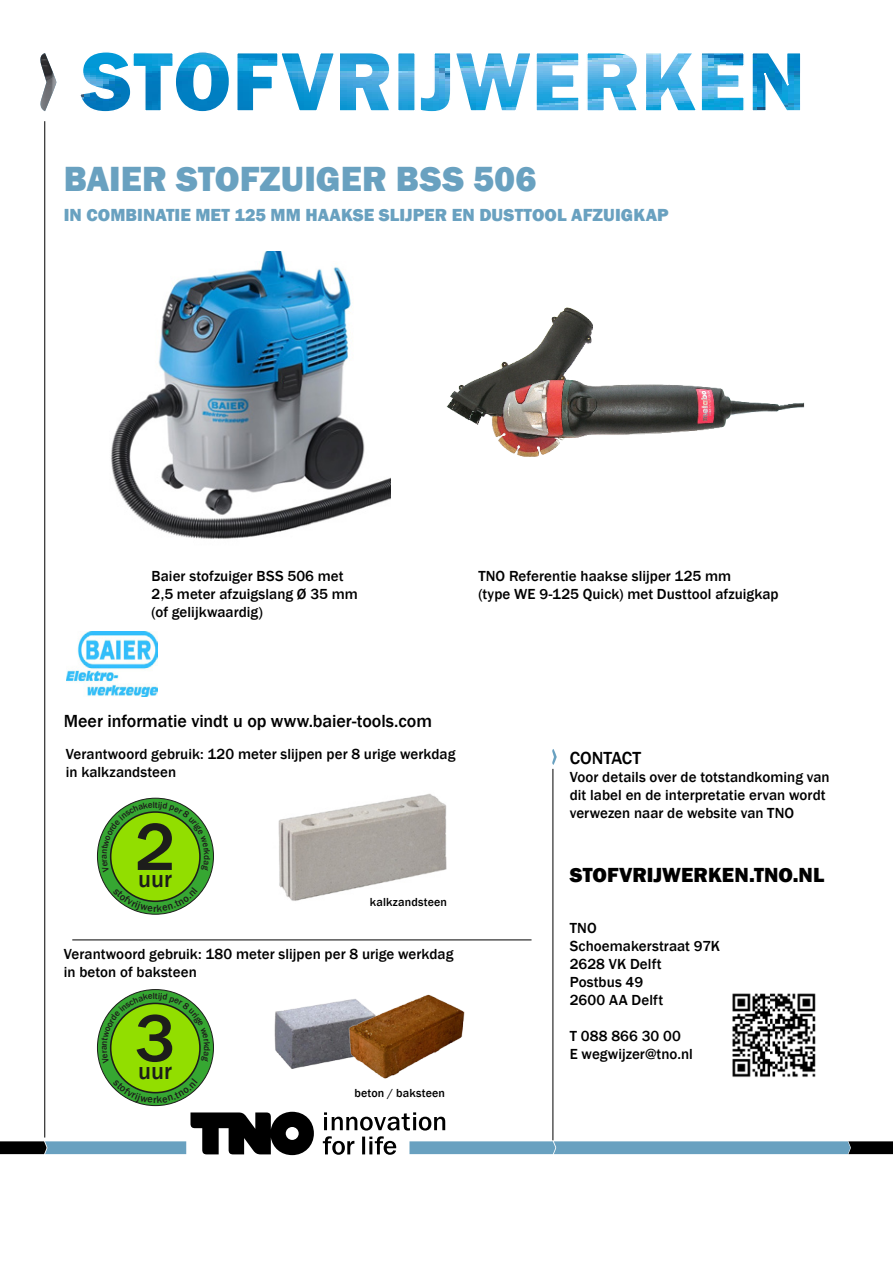
<style>
.page{position:relative;width:893px;height:1263px;background:#fff}
.page>*{position:absolute;margin:0;border:0;box-sizing:border-box;transform-origin:0 0}
.t1{font:500 69.3px "Franklin Gothic";color:#1d1d1b}
.t2{font:44.1px "Myriad Pro";color:#1d1d1b}
.t3{font:800 36px "Franklin Gothic";color:#69a1c0}
.t4{font:500 24px "Franklin Gothic";color:#1d1d1b}
.t5{font:800 21px "Franklin Gothic";color:#000}
.t6{font:800 18px "Franklin Gothic";letter-spacing:.005em;color:#69a1c0}
.t7{font:500 18px "Franklin Gothic";letter-spacing:-.005em;color:#000}
.t8{font:15.15px "Myriad Pro";color:#1d1d1b}
.t9{font:500 15px/18px "Franklin Gothic";letter-spacing:.005em;color:#000}
.t10{font:500 12px "Franklin Gothic";letter-spacing:.015em;color:#000}
</style>
<div class="page">
<svg style="left:44px;top:702px;width:1px;height:12px"></svg>
<hr style="left:45px;top:121px;width:1px;height:1016px;background:#000">
<hr style="left:553px;top:769px;width:1px;height:371px;background:#000">
<svg style="left:552px;top:749px;width:5px;height:16px"></svg>
<svg style="left:80px;top:52px;width:721px;height:60px"></svg>
<img style="left:40px;top:53px;width:16px;height:58px">
<img style="left:278px;top:793px;width:169px;height:108px">
<hr style="left:72px;top:940px;width:459px;height:1px;background:#000">
<img style="left:274px;top:1000px;width:70px;height:69px">
<img style="left:344px;top:994px;width:121px;height:84px">
<img style="left:67px;top:632px;width:91px;height:65px">
<img style="left:732px;top:993px;width:84px;height:84px">
<svg style="left:97px;top:798px;width:116px;height:116px"></svg>
<div style="left:111px;top:812px;width:89px;height:89px;background:#92de00;border-radius:50%"></div>
<svg style="left:97px;top:989px;width:116px;height:116px"></svg>
<div style="left:111px;top:1003px;width:89px;height:90px;background:#92de00;border-radius:50%"></div>
<img style="left:446px;top:307px;width:359px;height:150px">
<img style="left:111px;top:252px;width:279px;height:287px">
<svg style="left:102px;top:801px;width:108px;height:71px"></svg>
<svg style="left:113px;top:887px;width:85px;height:24px"></svg>
<svg style="left:102px;top:993px;width:108px;height:71px"></svg>
<svg style="left:0;top:1078px;width:893px;height:78px"></svg>
<h3 class="t3" style="left:64px;top:156px;width:474px">BAIER STOFZUIGER BSS 506</h3>
<p class="t6" style="left:64px;top:203px;width:606px">IN COMBINATIE MET 125 MM HAAKSE SLIJPER EN DUSTTOOL AFZUIGKAP</p>
<p class="t9" style="left:152px;top:567px;width:208px">Baier stofzuiger BSS 506 met<br>2,5 meter afzuigslang Ø 35 mm (of gelijkwaardig)</p>
<p class="t9" style="left:478px;top:567px;width:302px">TNO Referentie haakse slijper 125 mm<br>(type WE 9-125 Quick) met Dusttool afzuigkap</p>
<p class="t7" style="left:64px;top:710px;width:370px">Meer informatie vindt u op www.baier-tools.com</p>
<p class="t9" style="left:66px;top:745px;width:391px">Verantwoord gebruik: 120 meter slijpen per 8 urige werkdag in kalkzandsteen</p>
<h1 class="t1" style="left:135px;top:804px;width:42px">2</h1>
<h3 class="t4" style="left:138px;top:865px;width:35px">uur</h3>
<h2 class="t2" style="left:144px;top:825px;width:24px">8</h2>
<p class="t8" style="left:145px;top:865px;width:23px">uur</p>
<p class="t10" style="left:370px;top:894px;width:79px">kalkzandsteen</p>
<p class="t9" style="left:64px;top:945px;width:391px">Verantwoord gebruik: 180 meter slijpen per 8 urige werkdag in beton of baksteen</p>
<h1 class="t1" style="left:135px;top:995px;width:42px">3</h1>
<h3 class="t4" style="left:138px;top:1056px;width:35px">uur</h3>
<h2 class="t2" style="left:144px;top:1016px;width:24px">8</h2>
<p class="t8" style="left:145px;top:1056px;width:23px">uur</p>
<p class="t10" style="left:354px;top:1086px;width:92px">beton / baksteen</p>
<p class="t7" style="left:570px;top:747px;width:73px">CONTACT</p>
<p class="t9" style="left:570px;top:768px;width:261px">Voor details over de totstandkoming van dit label en de interpretatie ervan wordt verwezen naar de website van TNO</p>
<h3 class="t5" style="left:570px;top:861px;width:256px">STOFVRIJWERKEN.TNO.NL</h3>
<p class="t9" style="left:570px;top:919px;width:152px">TNO<br>Schoemakerstraat 97K<br>2628 VK Delft<br>Postbus 49<br>2600 AA Delft</p>
<p class="t9" style="left:570px;top:1027px;width:125px">T 088 866 30 00<br>E wegwijzer@tno.nl</p>
</div>
